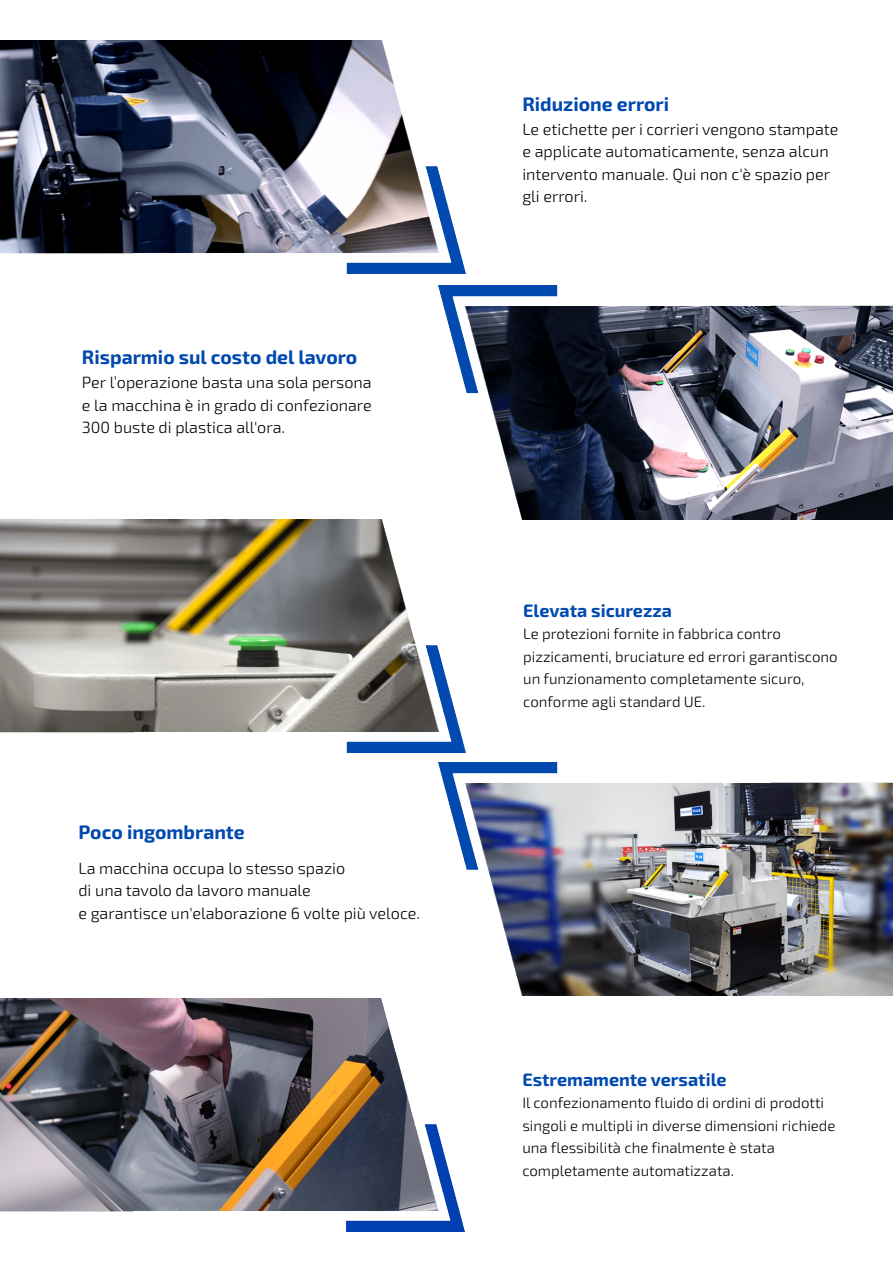
<style>
.page{position:relative;width:893px;height:1263px;background:#fff}
.page>*{position:absolute;margin:0;border:0;box-sizing:border-box;transform-origin:0 0}
.t1{font:700 19.35px "Exo 2";color:#0049af}
.t2{font:700 18px "Exo 2";color:#0049af}
.t3{font:300 16.2px/22.5px "Exo 2";color:#000}
.t4{font:300 15px/22.5px "Exo 2";color:#000}
</style>
<div class="page">
<img style="left:439px;top:762px;width:454px;height:233px">
<img style="left:0;top:520px;width:465px;height:233px">
<img style="left:439px;top:286px;width:454px;height:233px">
<img style="left:0;top:41px;width:465px;height:233px">
<img style="left:0;top:999px;width:465px;height:232px">
<p class="t1" style="left:82px;top:346px;width:277px">Risparmio sul costo del lavoro</p>
<p class="t3" style="left:82px;top:372px;width:291px;text-align:justify">Per l’operazione basta una sola persona e la macchina è in grado di confezionare 300 buste di plastica all'ora.</p>
<p class="t1" style="left:78px;top:820px;width:168px">Poco ingombrante</p>
<p class="t3" style="left:78px;top:857px;width:343px">La macchina occupa lo stesso spazio<br>di una tavolo da lavoro manuale<br>e garantisce un'elaborazione 6 volte più veloce.</p>
<p class="t1" style="left:522px;top:92px;width:148px">Riduzione errori</p>
<p class="t3" style="left:522px;top:118px;width:318px">Le etichette per i corrieri vengono stampate e applicate automaticamente, senza alcun intervento manuale. Qui non c'è spazio per gli errori.</p>
<p class="t2" style="left:523px;top:600px;width:150px">Elevata sicurezza</p>
<p class="t4" style="left:523px;top:623px;width:316px">Le protezioni fornite in fabbrica contro pizzicamenti, bruciature ed errori garantiscono un funzionamento completamente sicuro, conforme agli standard UE.</p>
<p class="t2" style="left:522px;top:1069px;width:206px">Estremamente versatile</p>
<p class="t4" style="left:522px;top:1092px;width:315px">Il confezionamento fluido di ordini di prodotti singoli e multipli in diverse dimensioni richiede una flessibilità che finalmente è stata completamente automatizzata.</p>
</div>
